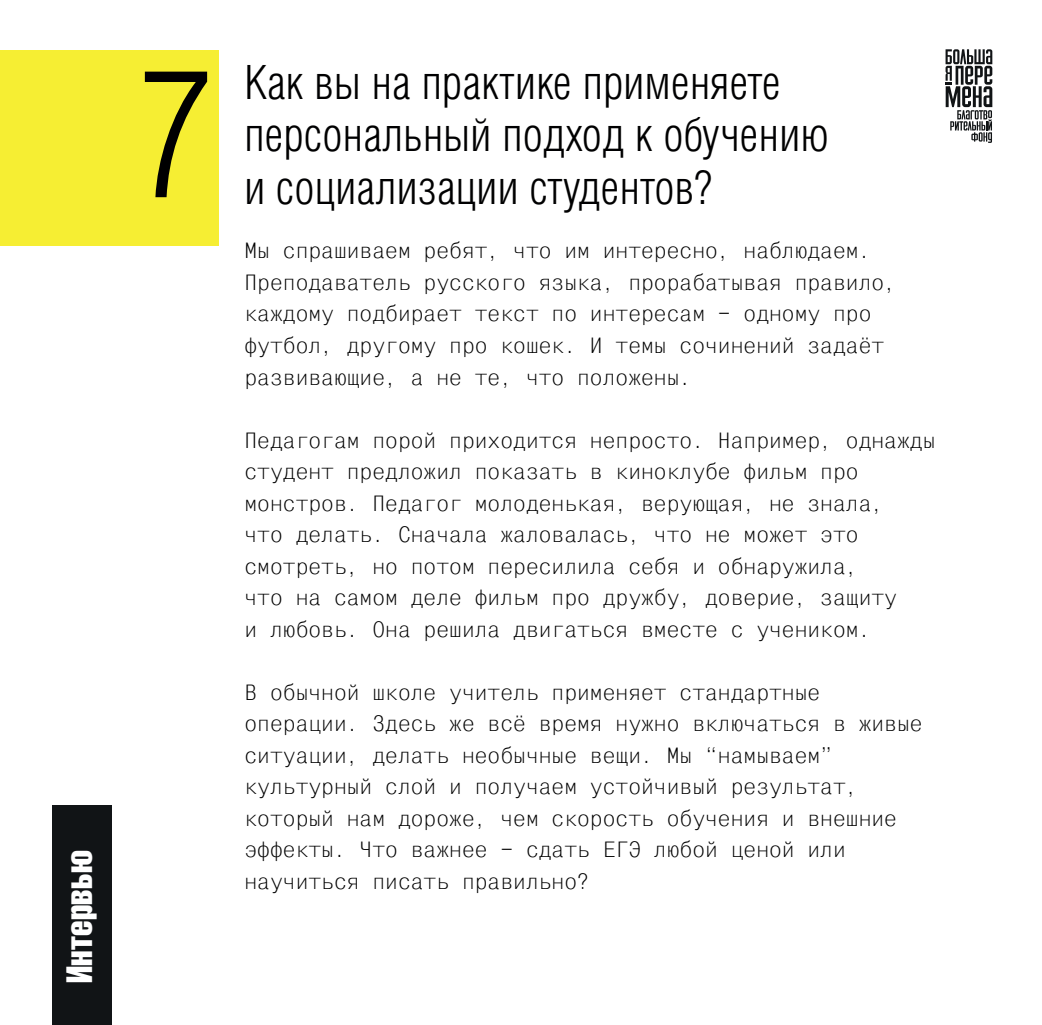
<style>
.page{position:relative;width:1042px;height:1025px;background:#fff}
.page>*{position:absolute;margin:0;border:0;box-sizing:border-box;transform-origin:0 0}
.t1{font:300 179.38px "Helios Cond";color:#000001}
.t2{font:300 47.25px/52.5px "Helios Cond";letter-spacing:.01em;color:#000001}
.t3{font:36.05px "Helios Compressed";letter-spacing:.01em;color:#fff}
.t4{font:24.5px/31.5px "Mono Condensed C";color:#000001;scale:1.1 1}
</style>
<div class="page">
<svg style="left:945px;top:49px;width:47px;height:94px"></svg>
<div style="left:53px;top:805px;width:59px;height:220px;background:#111416"></div>
<div style="left:0;top:50px;width:219px;height:195px;background:#f6ee33"></div>
<h3 class="t3" style="left:60px;top:983px;width:135px;rotate:-90deg">Интервью</h3>
<h1 class="t1" style="left:136px;top:37px;width:78px">7</h1>
<h2 class="t2" style="left:244px;top:56px;width:585px">Как вы на практике применяете персональный подход к обучению</h2>
<h2 class="t2" style="left:244px;top:161px;width:469px">и социализации студентов?</h2>
<p class="t4" style="left:244px;top:235px;width:595px">Мы спрашиваем ребят, что им интересно, наблюдаем.<br>Преподаватель русского языка, прорабатывая правило, каждому подбирает текст по интересам – одному про футбол, другому про кошек. И темы сочинений задаёт развивающие, а не те, что положены.</p>
<p class="t4" style="left:244px;top:424px;width:630px">Педагогам порой приходится непросто. Например, однажды студент предложил показать в киноклубе фильм про монстров. Педагог молоденькая, верующая, не знала,<br>что делать. Сначала жаловалась, что не может это смотреть, но потом пересилила себя и обнаружила,<br>что на самом деле фильм про дружбу, доверие, защиту<br>и любовь. Она решила двигаться вместе с учеником.</p>
<p class="t4" style="left:244px;top:676px;width:618px">В обычной школе учитель применяет стандартные операции. Здесь же всё время нужно включаться в живые ситуации, делать необычные вещи. Мы “намываем” культурный слой и получаем устойчивый результат, который нам дороже, чем скорость обучения и внешние эффекты. Что важнее – сдать ЕГЭ любой ценой или научиться писать правильно?</p>
</div>
